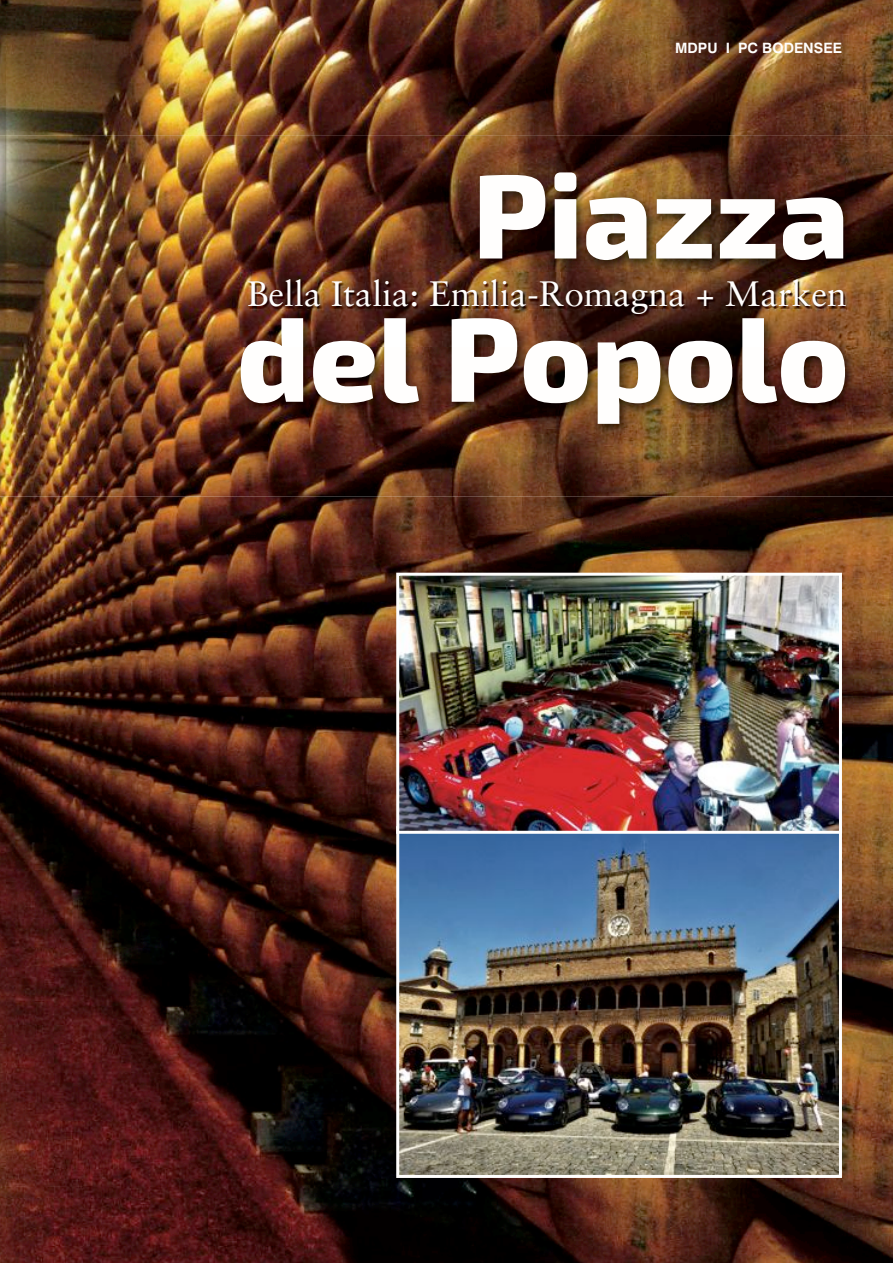
<style>
.page{position:relative;width:893px;height:1263px;background:#fff}
.page>*{position:absolute;margin:0;border:0;box-sizing:border-box;transform-origin:0 0}
.t1{font:800 119.4px/143.2px "Exo 2";color:#fffefd;text-align:right}
.t2{font:35.25px "Sabon";color:#fffefd}
.t3{font:700 14.25px "Swiss 721 BT";color:#fffefd}
</style>
<div class="page">
<img style="left:0;top:0;width:893px;height:1263px">
<img style="left:0;top:135px;width:893px;height:362px">
<img style="left:241px;top:272px;width:652px;height:74px">
<img style="left:247px;top:318px;width:589px;height:28px">
<img style="left:400px;top:577px;width:438px;height:597px">
<div style="left:396px;top:826px;width:446px;height:352px;border:3px solid #fffefd"></div>
<div style="left:396px;top:573px;width:446px;height:261px;border:3px solid #fffefd"></div>
<p class="t3" style="left:675px;top:39px;width:168px">MDPU I PC BODENSEE</p>
<h1 class="t1" style="left:237px;top:148px;width:614px">Piazza<br>del Popolo</h1>
<p class="t2" style="left:247px;top:273px;width:601px">Bella Italia: Emilia-Romagna + Marken</p>
</div>
